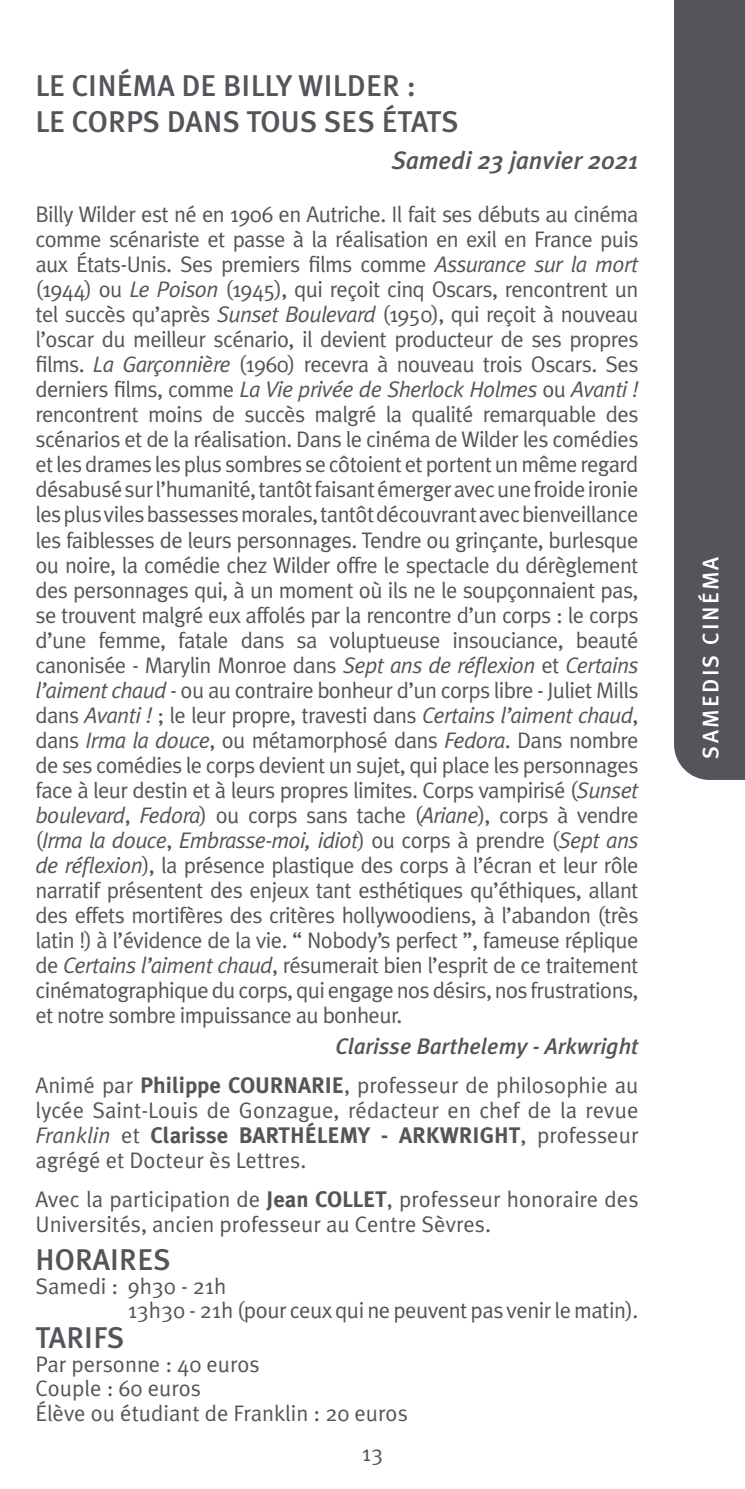
<style>
.page{position:relative;width:745px;height:1489px;background:#fff}
.page>*{position:absolute;margin:0;border:0;box-sizing:border-box;transform-origin:0 0}
.t1{font:500 30px/36px "Meta Plus";color:#54555a}
.t2{font:italic 500 25px "Meta Plus";color:#54555a}
.t3{font:22.5px/25px "Meta Plus Normal";color:#54555a}
.t4{font:22.5px/23.8px "Meta Plus Normal";letter-spacing:-.02em;color:#54555a}
.t5{font:700 22.5px "Meta Plus";color:#54555a}
.t6{font:italic 500 22.5px "Meta Plus";color:#54555a}
.t7{font:500 22.5px "Meta Plus";letter-spacing:.1em;color:#fff}
.s1{font-style:italic}
.s2{font-family:"Meta Plus";font-weight:700}
.s3{font-family:"Meta Plus Normal";font-weight:400;font-style:italic}
.s4{font-family:"Meta Plus Normal";font-weight:400}
</style>
<div class="page">
<div style="left:674px;top:0;width:70px;height:780px;background:#54555a"></div>
<h1 class="t1" style="left:35px;top:67px;width:424px">LE CINÉMA DE BILLY WILDER :<br>LE CORPS DANS TOUS SES ÉTATS</h1>
<p class="t2" style="left:391px;top:146px;width:248px">Samedi 23 janvier 2021</p>
<p class="t3" style="left:35px;top:202px;width:604px;text-align:justify">Billy Wilder est né en 1906 en Autriche. Il fait ses débuts au cinéma comme scénariste et passe à la réalisation en exil en France puis aux États-Unis. Ses premiers films comme <span class="s1">Assurance sur la mort </span>(1944) ou <span class="s1">Le Poison</span> (1945), qui reçoit cinq Oscars, rencontrent un tel succès qu’après <span class="s1">Sunset Boulevard</span> (1950), qui reçoit à nouveau l’oscar du meilleur scénario, il devient producteur de ses propres films. <span class="s1">La Garçonnière</span> (1960) recevra à nouveau trois Oscars. Ses derniers films, comme <span class="s1">La Vie privée de Sherlock Holmes</span> ou <span class="s1">Avanti ! </span>rencontrent moins de succès malgré la qualité remarquable des scénarios et de la réalisation. Dans le cinéma de Wilder les comédies et les drames les plus sombres se côtoient et portent un même regard désabusé sur l’humanité, tantôt faisant émerger avec une froide ironie les plus viles bassesses morales, tantôt découvrant avec bienveillance les faiblesses de leurs personnages. Tendre ou grinçante, burlesque ou noire, la comédie chez Wilder offre le spectacle du dérèglement des personnages qui, à un moment où ils ne le soupçonnaient pas, se trouvent malgré eux affolés par la rencontre d’un corps : le corps d’une femme, fatale dans sa voluptueuse insouciance, beauté canonisée - Marylin Monroe dans <span class="s1">Sept ans de réflexion</span> et <span class="s1">Certains l’aiment chaud</span> - ou au contraire bonheur d’un corps libre - Juliet Mills dans <span class="s1">Avanti !</span> ; le leur propre, travesti dans <span class="s1">Certains l’aiment chaud</span>, dans <span class="s1">Irma la douce</span>, ou métamorphosé dans <span class="s1">Fedora</span>. Dans nombre de ses comédies le corps devient un sujet, qui place les personnages face à leur destin et à leurs propres limites. Corps vampirisé (<span class="s1">Sunset boulevard</span>, <span class="s1">Fedora</span>) ou corps sans tache (<span class="s1">Ariane</span>), corps à vendre (<span class="s1">Irma la douce</span>, <span class="s1">Embrasse-moi, idiot</span>) ou corps à prendre (<span class="s1">Sept ans de réflexion</span>), la présence plastique des corps à l’écran et leur rôle narratif présentent des enjeux tant esthétiques qu’éthiques, allant des effets mortifères des critères hollywoodiens, à l’abandon (très latin !) à l’évidence de la vie. “ Nobody’s perfect ”, fameuse réplique de <span class="s1">Certains l’aiment chaud</span>, résumerait bien l’esprit de ce traitement cinématographique du corps, qui engage nos désirs, nos frustrations, et notre sombre impuissance au bonheur.</p>
<p class="t6" style="left:335px;top:1032px;width:304px">Clarisse Barthelemy - Arkwright</p>
<p class="t3" style="left:35px;top:1072px;width:604px">Animé par <span class="s2">Philippe COURNARIE</span>, professeur de philosophie au lycée Saint-Louis de Gonzague, rédacteur en chef de la revue</p>
<p class="t5" style="left:35px;top:1121px;width:604px"><span class="s3">Franklin</span> <span class="s4">et</span> Clarisse BARTHÉLEMY - ARKWRIGHT<span class="s4">, professeur</span></p>
<p class="t3" style="left:35px;top:1139px;width:604px;line-height:39.2px">agrégé et Docteur ès Lettres.<br>Avec la participation de <span class="s2">Jean COLLET</span>, professeur honoraire des</p>
<p class="t3" style="left:35px;top:1211px;width:457px">Universités, ancien professeur au Centre Sèvres.</p>
<h1 class="t1" style="left:35px;top:1241px;width:137px">HORAIRES</h1>
<p class="t4" style="left:128px;top:1273px;width:512px;text-indent:-92px">Samedi : 9h30 - 21h<br>13h30 - 21h (pour ceux qui ne peuvent pas venir le matin).</p>
<h1 class="t1" style="left:35px;top:1319px;width:90px">TARIFS</h1>
<p class="t3" style="left:35px;top:1351px;width:373px">Par personne : 40 euros<br>Couple : 60 euros<br>Élève ou étudiant de Franklin : 20 euros</p>
<p class="t3" style="left:361px;top:1439px;width:23px">13</p>
<p class="t7" style="left:697px;top:758px;width:204px;rotate:-90deg">SAMEDIS CINÉMA</p>
</div>
